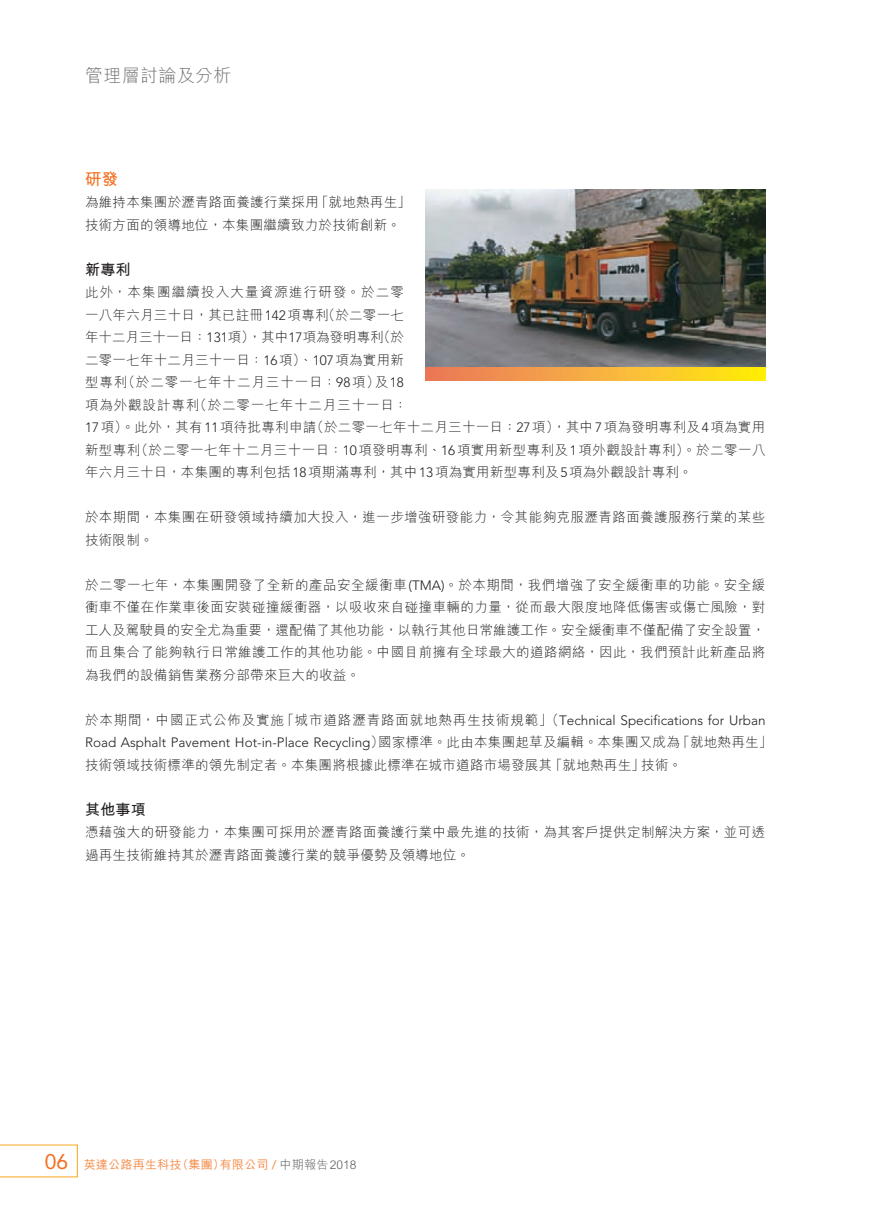
<style>
.page{position:relative;width:893px;height:1212px;background:#fff}
.page>*{position:absolute;margin:0;border:0;box-sizing:border-box;transform-origin:0 0}
.t1{font:300 18px "M Hei HK";letter-spacing:.02em;color:#6c6d70}
._02_H2{font:700 16.5px "M Hei HK";color:#f36e21}
._03_H3{font:700 15px "M Hei HK";letter-spacing:.02em;color:#231f20}
._00_txt{font:300 13.5px/22.5px "M Hei HK";letter-spacing:.02em;color:#231f20}
.t2{font:500 12px "M Hei HK";letter-spacing:.02em;color:#f68945}
.s1{font-family:"Avenir LT Std"}
.s2{font-family:"Avenir LT Std";font-weight:400;font-size:21px;color:#f36e21}
.s3{font-weight:300;color:#57585a}
</style>
<div class="page">
<svg style="left:0;top:1144px;width:78px;height:33px"></svg>
<img style="left:425px;top:189px;width:340px;height:179px">
<svg style="left:425px;top:368px;width:340px;height:13px;background:#f6b039"></svg>
<h1 class="t1" style="left:85px;top:66px;width:148px">管理層討論及分析</h1>
<p class="_02_H2" style="left:85px;top:167px;width:35px">研發</p>
<p class="_00_txt" style="left:85px;top:191px;width:327px">為維持本集團於瀝青路面養護行業採用「就地熱再生」技術方面的領導地位，本集團繼續致力於技術創新。</p>
<p class="_03_H3" style="left:85px;top:258px;width:47px">新專利</p>
<p class="_00_txt" style="left:85px;top:281px;width:682px">此外，本集團繼續投入大量資源進行研發。於二零<br>一八年六月三十日，其已註冊<span class="s1">142</span>項專利（於二零一七<br>年十二月三十一日：<span class="s1">131</span>項），其中<span class="s1">17</span>項為發明專利（於<br>二零一七年十二月三十一日：<span class="s1">16</span>項）、<span class="s1">107</span>項為實用新<br>型專利（於二零一七年十二月三十一日：<span class="s1">98</span>項）及<span class="s1">18<br></span>項為外觀設計專利（於二零一七年十二月三十一日：<br><span class="s1">17</span>項）。此外，其有<span class="s1">11</span>項待批專利申請（於二零一七年十二月三十一日：<span class="s1">27</span>項），其中<span class="s1">7</span>項為發明專利及<span class="s1">4</span>項為實用新型專利（於二零一七年十二月三十一日：<span class="s1">10</span>項發明專利、<span class="s1">16</span>項實用新型專利及<span class="s1">1</span>項外觀設計專利）。於二零一八年六月三十日，本集團的專利包括<span class="s1">18</span>項期滿專利，其中<span class="s1">13</span>項為實用新型專利及<span class="s1">5</span>項為外觀設計專利。</p>
<p class="_00_txt" style="left:85px;top:506px;width:682px">於本期間，本集團在研發領域持續加大投入，進一步增強研發能力，令其能夠克服瀝青路面養護服務行業的某些技術限制。</p>
<p class="_00_txt" style="left:85px;top:573px;width:682px;text-align:justify">於二零一七年，本集團開發了全新的產品安全緩衝車<span class="s1">(TMA)</span>。於本期間，我們增強了安全緩衝車的功能。安全緩衝車不僅在作業車後面安裝碰撞緩衝器，以吸收來自碰撞車輛的力量，從而最大限度地降低傷害或傷亡風險，對工人及駕駛員的安全尤為重要，還配備了其他功能，以執行其他日常維護工作。安全緩衝車不僅配備了安全設置，而且集合了能夠執行日常維護工作的其他功能。中國目前擁有全球最大的道路網絡，因此，我們預計此新產品將為我們的設備銷售業務分部帶來巨大的收益。</p>
<p class="_00_txt" style="left:85px;top:708px;width:689px">於本期間，中國正式公佈及實施「城市道路瀝青路面就地熱再生技術規範」（<span class="s1">Technical Specifications for Urban<br>Road Asphalt Pavement Hot-in-Place Recycling</span>）國家標準。此由本集團起草及編輯。本集團又成為「就地熱再生」技術領域技術標準的領先制定者。本集團將根據此標準在城市道路市場發展其「就地熱再生」技術。</p>
<p class="_03_H3" style="left:85px;top:798px;width:62px">其他事項</p>
<p class="_00_txt" style="left:85px;top:821px;width:682px">憑藉強大的研發能力，本集團可採用於瀝青路面養護行業中最先進的技術，為其客戶提供定制解決方案，並可透過再生技術維持其於瀝青路面養護行業的競爭優勢及領導地位。</p>
<p class="t2" style="left:45px;top:1156px;width:313px"><span class="s2">06</span> 英達公路再生科技（集團）有限公司 <span class="s1">/</span> <span class="s3">中期報告2018</span></p>
</div>
